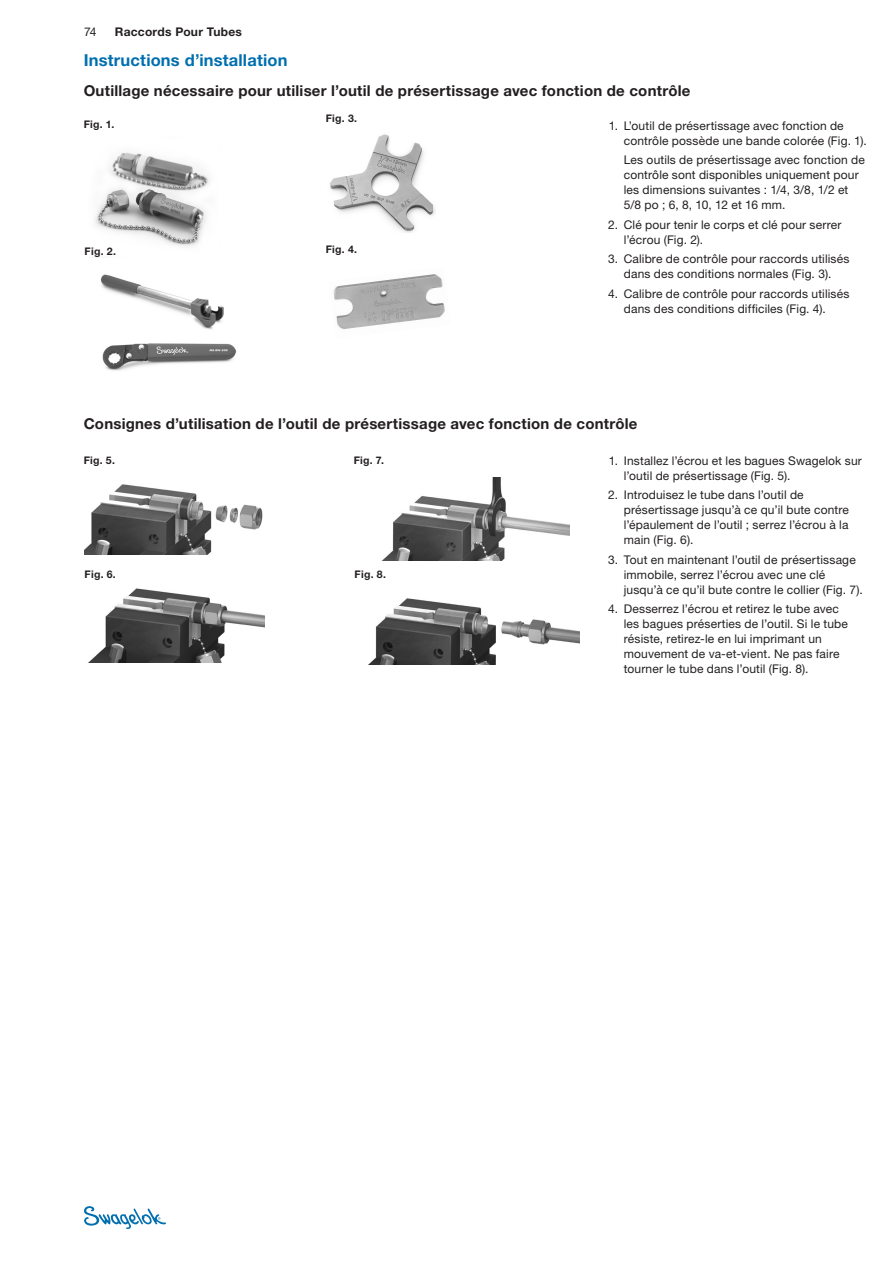
<style>
.page{position:relative;width:893px;height:1263px;background:#fff}
.page>*{position:absolute;margin:0;border:0;box-sizing:border-box;transform-origin:0 0}
.section_hd{font:700 16.5px "Helvetica Neue LT Std";letter-spacing:.01em;color:#006faf}
.subhd{font:700 15px "Helvetica Neue LT Std";letter-spacing:.015em;color:#231f20}
.BC{font:12px/15px "Helvetica Neue LT Std";letter-spacing:.015em;color:#231f20}
.t1{font:700 12px "Helvetica Neue LT Std";letter-spacing:.02em;color:#231f20}
.image_title{font:700 10.5px "Helvetica Neue LT Std";letter-spacing:.02em;color:#231f20}
</style>
<div class="page">
<svg style="left:84px;top:1206px;width:82px;height:23px"></svg>
<img style="left:95px;top:152px;width:115px;height:95px">
<img style="left:381px;top:478px;width:188px;height:83px">
<img style="left:85px;top:484px;width:178px;height:70px">
<img style="left:89px;top:588px;width:176px;height:74px">
<img style="left:368px;top:598px;width:211px;height:67px">
<img style="left:330px;top:134px;width:105px;height:99px">
<img style="left:333px;top:274px;width:112px;height:55px">
<img style="left:100px;top:274px;width:124px;height:56px">
<img style="left:102px;top:343px;width:135px;height:28px">
<p class="BC" style="left:84px;top:24px;width:14px">74</p>
<p class="t1" style="left:115px;top:24px;width:129px">Raccords Pour Tubes</p>
<p class="section_hd" style="left:84px;top:50px;width:205px">Instructions d’installation</p>
<p class="subhd" style="left:84px;top:81px;width:608px">Outillage nécessaire pour utiliser l’outil de présertissage avec fonction de contrôle</p>
<p class="BC" style="left:624px;top:118px;width:244px;text-indent:-15px">1. L’outil de présertissage avec fonction de contrôle possède une bande colorée (Fig. 1).</p>
<p class="BC" style="left:624px;top:152px;width:243px">Les outils de présertissage avec fonction de contrôle sont disponibles uniquement pour les dimensions suivantes : 1/4, 3/8, 1/2 et 5/8 po ; 6, 8, 10, 12 et 16 mm.</p>
<p class="BC" style="left:624px;top:217px;width:219px;text-indent:-16px">2. Clé pour tenir le corps et clé pour serrer l’écrou (Fig. 2).</p>
<p class="BC" style="left:608px;top:251px;width:243px;text-align:center">3. Calibre de contrôle pour raccords utilisés dans des conditions normales (Fig. 3).</p>
<p class="BC" style="left:624px;top:286px;width:227px;text-indent:-16px">4. Calibre de contrôle pour raccords utilisés dans des conditions difficiles (Fig. 4).</p>
<p class="image_title" style="left:326px;top:112px;width:33px">Fig. 3.</p>
<p class="image_title" style="left:84px;top:117px;width:32px">Fig. 1.</p>
<p class="image_title" style="left:85px;top:244px;width:33px">Fig. 2.</p>
<p class="image_title" style="left:326px;top:243px;width:33px">Fig. 4.</p>
<p class="subhd" style="left:84px;top:414px;width:555px">Consignes d’utilisation de l’outil de présertissage avec fonction de contrôle</p>
<p class="image_title" style="left:84px;top:453px;width:33px">Fig. 5.</p>
<p class="image_title" style="left:354px;top:453px;width:32px">Fig. 7.</p>
<p class="BC" style="left:624px;top:453px;width:240px;text-indent:-15px">1. Installez l’écrou et les bagues Swagelok sur l’outil de présertissage (Fig. 5).</p>
<p class="BC" style="left:624px;top:487px;width:227px;text-indent:-16px">2. Introduisez le tube dans l’outil de présertissage jusqu’à ce qu’il bute contre l’épaulement de l’outil ; serrez l’écrou à la main (Fig. 6).</p>
<p class="BC" style="left:624px;top:552px;width:241px;text-indent:-16px">3. Tout en maintenant l’outil de présertissage immobile, serrez l’écrou avec une clé jusqu’à ce qu’il bute contre le collier (Fig. 7).</p>
<p class="BC" style="left:624px;top:601px;width:226px;text-indent:-16px">4. Desserrez l’écrou et retirez le tube avec les bagues préserties de l’outil. Si le tube résiste, retirez-le en lui imprimant un mouvement de va-et-vient. Ne pas faire tourner le tube dans l’outil (Fig. 8).</p>
<p class="image_title" style="left:85px;top:568px;width:33px">Fig. 6.</p>
<p class="image_title" style="left:355px;top:568px;width:33px">Fig. 8.</p>
</div>
